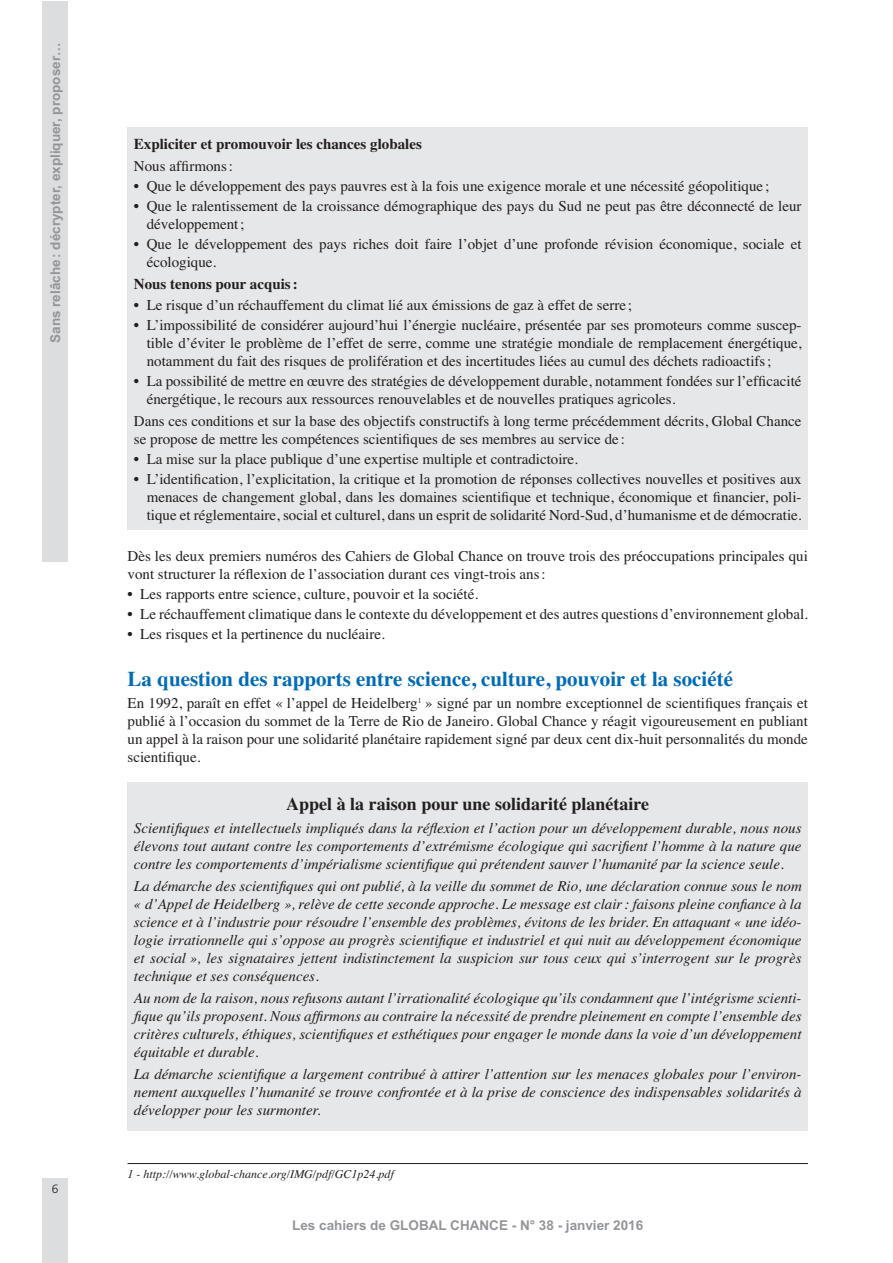
<style>
.page{position:relative;width:893px;height:1263px;background:#fff}
.page>*{position:absolute;margin:0;border:0;box-sizing:border-box;transform-origin:0 0}
.t1{font:700 21px "Times";color:#006bb6}
.t2{font:700 18px "Times";color:#231f20}
.t3{font:15px/18px "Times";color:#231f20}
.t4{font:italic 15px/18px "Times";color:#231f20;text-align:justify}
.t5{font:700 15px "Times";color:#231f20}
.t6{font:700 13.5px "Arial";color:#939598}
.t7{font:italic 12px "Times";color:#231f20}
.t8{font:300 12px "Frutiger";color:#231f20}
</style>
<div class="page">
<div style="left:43px;top:1px;width:25px;height:560px;background:#dcddde"></div>
<div style="left:43px;top:1178px;width:25px;height:85px;background:#dcddde"></div>
<div style="left:128px;top:128px;width:680px;height:402px;background:#e6e7e8"></div>
<div style="left:128px;top:782px;width:680px;height:348px;background:#e6e7e8"></div>
<hr style="left:128px;top:1163px;width:680px;height:1px;background:#231f20">
<p class="t6" style="left:47px;top:343px;width:302px;rotate:-90deg">Sans relâche : décrypter, expliquer, proposer…</p>
<p class="t8" style="left:52px;top:1182px;width:8px">6</p>
<p class="t5" style="left:134px;top:129px;width:289px">Expliciter et promouvoir les chances globales</p>
<p class="t3" style="left:134px;top:155px;width:100px">Nous affirmons :</p>
<p class="t3" style="left:134px;top:176px;width:637px">• Que le développement des pays pauvres est à la fois une exigence morale et une nécessité géopolitique ;</p>
<p class="t3" style="left:147px;top:196px;width:656px;text-indent:-13px">• Que le ralentissement de la croissance démographique des pays du Sud ne peut pas être déconnecté de leur développement ;</p>
<p class="t3" style="left:147px;top:234px;width:656px;text-indent:-13px">• Que le développement des pays riches doit faire l’objet d’une profonde révision économique, sociale et écologique.</p>
<p class="t5" style="left:134px;top:270px;width:165px">Nous tenons pour acquis :</p>
<p class="t3" style="left:134px;top:294px;width:500px">• Le risque d’un réchauffement du climat lié aux émissions de gaz à effet de serre ;</p>
<p class="t3" style="left:147px;top:314px;width:656px;text-align:justify;text-indent:-13px">• L’impossibilité de considérer aujourd’hui l’énergie nucléaire, présentée par ses promoteurs comme suscep&shy;tible d’éviter le problème de l’effet de serre, comme une stratégie mondiale de remplacement énergétique, notamment du fait des risques de prolifération et des incertitudes liées au cumul des déchets radioactifs ;</p>
<p class="t3" style="left:147px;top:370px;width:656px;text-indent:-13px">• La possibilité de mettre en œuvre des stratégies de développement durable, notamment fondées sur l’efficacité énergétique, le recours aux ressources renouvelables et de nouvelles pratiques agricoles.</p>
<p class="t3" style="left:134px;top:411px;width:669px">Dans ces conditions et sur la base des objectifs constructifs à long terme précédemment décrits, Global Chance se propose de mettre les compétences scientifiques de ses membres au service de :</p>
<p class="t3" style="left:134px;top:449px;width:445px">• La mise sur la place publique d’une expertise multiple et contradictoire.</p>
<p class="t3" style="left:147px;top:469px;width:657px;text-align:justify;text-indent:-13px">• L’identification, l’explicitation, la critique et la promotion de réponses collectives nouvelles et positives aux menaces de changement global, dans les domaines scientifique et technique, économique et financier, poli&shy;tique et réglementaire, social et culturel, dans un esprit de solidarité Nord-Sud, d’humanisme et de démocratie.</p>
<p class="t3" style="left:128px;top:545px;width:682px">Dès les deux premiers numéros des Cahiers de Global Chance on trouve trois des préoccupations principales qui vont structurer la réflexion de l’association durant ces vingt-trois ans :</p>
<p class="t3" style="left:128px;top:584px;width:352px">• Les rapports entre science, culture, pouvoir et la société.</p>
<p class="t3" style="left:128px;top:604px;width:682px">• Le réchauffement climatique dans le contexte du développement et des autres questions d’environnement global.</p>
<p class="t3" style="left:128px;top:624px;width:259px">• Les risques et la pertinence du nucléaire.</p>
<h1 class="t1" style="left:128px;top:658px;width:607px">La question des rapports entre science, culture, pouvoir et la société</h1>
<p class="t3" style="left:128px;top:693px;width:682px;text-align:justify">En 1992, paraît en effet « l’appel de Heidelberg<sup>1</sup> » signé par un nombre exceptionnel de scientifiques français et publié à l’occasion du sommet de la Terre de Rio de Janeiro. Global Chance y réagit vigoureusement en publiant un appel à la raison pour une solidarité planétaire rapidement signé par deux cent dix-huit personnalités du monde scientifique.</p>
<p class="t2" style="left:286px;top:787px;width:364px">Appel à la raison pour une solidarité planétaire</p>
<p class="t4" style="left:134px;top:818px;width:669px">Scientifiques et intellectuels impliqués dans la réflexion et l’action pour un développement durable, nous nous élevons tout autant contre les comportements d’extrémisme écologique qui sacrifient l’homme à la nature que contre les comportements d’impérialisme scientifique qui prétendent sauver l’humanité par la science seule.</p>
<p class="t4" style="left:134px;top:876px;width:669px">La démarche des scientifiques qui ont publié, à la veille du sommet de Rio, une déclaration connue sous le nom « d’Appel de Heidelberg », relève de cette seconde approche. Le message est clair : faisons pleine confiance à la science et à l’industrie pour résoudre l’ensemble des problèmes, évitons de les brider. En attaquant « une idéo&shy;logie irrationnelle qui s’oppose au progrès scientifique et industriel et qui nuit au développement économique et social », les signataires jettent indistinctement la suspicion sur tous ceux qui s’interrogent sur le progrès technique et ses conséquences.</p>
<p class="t4" style="left:134px;top:988px;width:669px">Au nom de la raison, nous refusons autant l’irrationalité écologique qu’ils condamnent que l’intégrisme scienti&shy;fique qu’ils proposent. Nous affirmons au contraire la nécessité de prendre pleinement en compte l’ensemble des critères culturels, éthiques, scientifiques et esthétiques pour engager le monde dans la voie d’un développement équitable et durable.</p>
<p class="t4" style="left:134px;top:1064px;width:669px">La démarche scientifique a largement contribué à attirer l’attention sur les menaces globales pour l’environ&shy;nement auxquelles l’humanité se trouve confrontée et à la prise de conscience des indispensables solidarités à développer pour les surmonter.</p>
<p class="t7" style="left:128px;top:1163px;width:268px">1 - http://www.global-chance.org/IMG/pdf/GC1p24.pdf</p>
<p class="t6" style="left:292px;top:1217px;width:353px">Les cahiers de GLOBAL CHANCE - N° 38 - janvier 2016</p>
</div>
